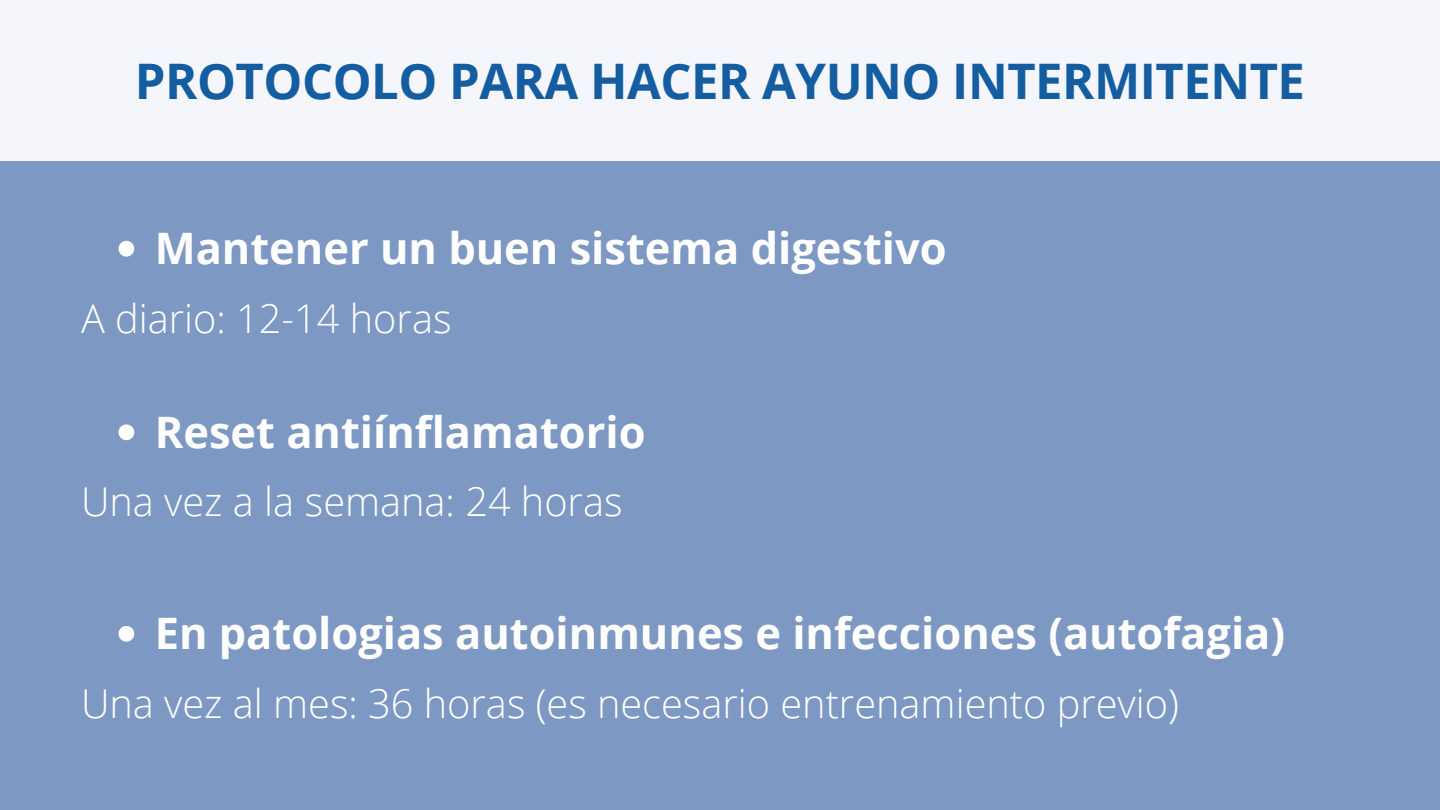
<style>
.page{position:relative;width:1440px;height:810px;background:#7c98c3}
.page>*{position:absolute;margin:0;border:0;box-sizing:border-box;transform-origin:0 0}
.t1{font:700 49px "Open Sans";letter-spacing:-.01em;color:#145da0}
.t2{font:700 43.4px "Open Sans";color:#fff}
.t3{font:300 39.8px "Open Sans";color:#fff}
</style>
<div class="page">
<div style="left:0;top:0;width:1440px;height:161px;background:#f4f6fc"></div>
<svg style="left:118px;top:241px;width:16px;height:16px"></svg>
<svg style="left:118px;top:424px;width:16px;height:16px"></svg>
<svg style="left:118px;top:626px;width:16px;height:16px"></svg>
<p class="t1" style="left:135px;top:47px;width:1172px">PROTOCOLO PARA HACER AYUNO INTERMITENTE</p>
<p class="t2" style="left:155px;top:218px;width:793px">Mantener un buen sistema digestivo</p>
<p class="t3" style="left:81px;top:290px;width:372px">A diario: 12-14 horas</p>
<p class="t2" style="left:155px;top:401px;width:492px">Reset antiínflamatorio</p>
<p class="t3" style="left:81px;top:474px;width:543px">Una vez a la semana: 24 horas</p>
<p class="t2" style="left:155px;top:603px;width:1132px">En patologias autoinmunes e infecciones (autofagia)</p>
<p class="t3" style="left:81px;top:675px;width:1099px">Una vez al mes: 36 horas (es necesario entrenamiento previo)</p>
</div>
